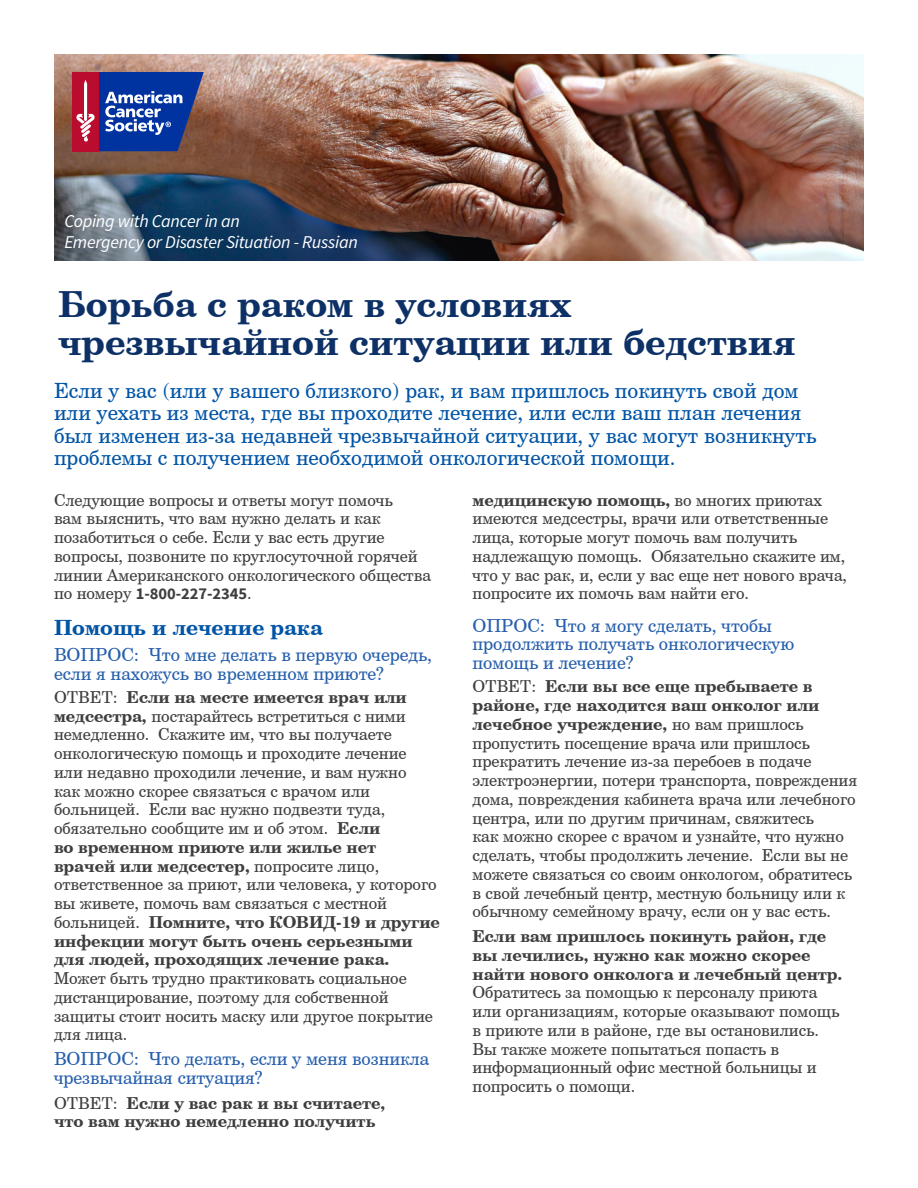
<style>
.page{position:relative;width:918px;height:1188px;background:#fff}
.page>*{position:absolute;margin:0;border:0;box-sizing:border-box;transform-origin:0 0}
.t1{font:700 36px/39px "Century Schlbk Cyrillic BT";color:#0d3166}
.t2{font:21px/22.5px "Century Schlbk Cyrillic BT";color:#0154a6}
.t3{font:700 21px "Century Schlbk Cyrillic BT";color:#0154a6}
.t4{font:18px/18.8px "Century Schlbk Cyrillic BT";letter-spacing:-.005em;color:#265fac}
.t5{font:italic 18px/21.6px "Source Sans Pro";letter-spacing:-.02em;color:#fff}
.t6{font:16.5px/18.8px "Century Schlbk Cyrillic BT";letter-spacing:-.005em;color:#3e3e3f}
.t7{font:700 16.5px/18.8px "Century Schlbk Cyrillic BT";letter-spacing:-.005em;color:#3e3e3f}
.t8{font:700 16.5px "Source Sans Pro";letter-spacing:-.005em;color:#3e3e3f}
.s1{font-family:"Century Schlbk Cyrillic BT";font-weight:400}
.s2{font-weight:700}
.s3{font-weight:400}
</style>
<div class="page">
<img style="left:342px;top:54px;width:522px;height:207px">
<img style="left:54px;top:54px;width:288px;height:207px">
<div style="left:72px;top:72px;width:26px;height:79px;background:#ba0c2f"></div>
<svg style="left:76px;top:72px;width:128px;height:79px"></svg>
<p class="t5" style="left:64px;top:210px;width:295px">Coping with Cancer in an<br>Emergency or Disaster Situation - Russian</p>
<h1 class="t1" style="left:58px;top:284px;width:738px">Борьба с раком в условиях чрезвычайной ситуации или бедствия</h1>
<p class="t2" style="left:54px;top:379px;width:764px">Если у вас (или у вашего близкого) рак, и вам пришлось покинуть свой дом или уехать из места, где вы проходите лечение, или если ваш план лечения был изменен из-за недавней чрезвычайной ситуации, у вас могут возникнуть проблемы с получением необходимой онкологической помощи.</p>
<p class="t6" style="left:54px;top:490px;width:379px">Следующие вопросы и ответы могут помочь<br>вам выяснить, что вам нужно делать и как позаботиться о себе. Если у вас есть другие вопросы, позвоните по круглосуточной горячей линии Американского онкологического общества</p>
<p class="t8" style="left:54px;top:583px;width:199px"><span class="s1">по номеру</span> 1-800-227-2345<span class="s1">.</span></p>
<p class="t3" style="left:54px;top:615px;width:270px">Помощь и лечение рака</p>
<p class="t4" style="left:54px;top:645px;width:380px">ВОПРОС: Что мне делать в первую очередь, если я нахожусь во временном приюте?</p>
<p class="t6" style="left:54px;top:688px;width:388px">ОТВЕТ: <span class="s2">Если на месте имеется врач или медсестра,</span> постарайтесь встретиться с ними немедленно. Скажите им, что вы получаете онкологическую помощь и проходите лечение<br>или недавно проходили лечение, и вам нужно<br>как можно скорее связаться с врачом или больницей. Если вас нужно подвезти туда, обязательно сообщите им и об этом. <span class="s2">Если<br>во временном приюте или жилье нет врачей или медсестер,</span> попросите лицо, ответственное за приют, или человека, у которого вы живете, помочь вам связаться с местной больницей. <span class="s2">Помните, что КОВИД-19 и другие инфекции могут быть очень серьезными для людей, проходящих лечение рака.</span></p>
<p class="t6" style="left:54px;top:969px;width:380px">Может быть трудно практиковать социальное дистанцирование, поэтому для собственной защиты стоит носить маску или другое покрытие для лица.</p>
<p class="t4" style="left:54px;top:1049px;width:377px">ВОПРОС: Что делать, если у меня возникла чрезвычайная ситуация?</p>
<p class="t7" style="left:54px;top:1093px;width:333px"><span class="s3">ОТВЕТ:</span> Если у вас рак и вы считаете, что вам нужно немедленно получить</p>
<p class="t6" style="left:473px;top:490px;width:376px"><span class="s2">медицинскую помощь,</span> во многих приютах имеются медсестры, врачи или ответственные лица, которые могут помочь вам получить надлежащую помощь. Обязательно скажите им, что у вас рак, и, если у вас еще нет нового врача, попросите их помочь вам найти его.</p>
<p class="t4" style="left:472px;top:616px;width:323px">ОПРОС: Что я могу сделать, чтобы продолжить получать онкологическую помощь и лечение?</p>
<p class="t6" style="left:472px;top:677px;width:386px">ОТВЕТ: <span class="s2">Если вы все еще пребываете в районе, где находится ваш онколог или лечебное учреждение,</span> но вам пришлось пропустить посещение врача или пришлось прекратить лечение из-за перебоев в подаче электроэнергии, потери транспорта, повреждения дома, повреждения кабинета врача или лечебного центра, или по другим причинам, свяжитесь<br>как можно скорее с врачом и узнайте, что нужно сделать, чтобы продолжить лечение. Если вы не можете связаться со своим онкологом, обратитесь в свой лечебный центр, местную больницу или к обычному семейному врачу, если он у вас есть.</p>
<p class="t7" style="left:472px;top:927px;width:371px">Если вам пришлось покинуть район, где вы лечились, нужно как можно скорее найти нового онколога и лечебный центр.</p>
<p class="t6" style="left:472px;top:983px;width:368px">Обратитесь за помощью к персоналу приюта или организациям, которые оказывают помощь в приюте или в районе, где вы остановились.<br>Вы также можете попытаться попасть в информационный офис местной больницы и попросить о помощи.</p>
</div>
